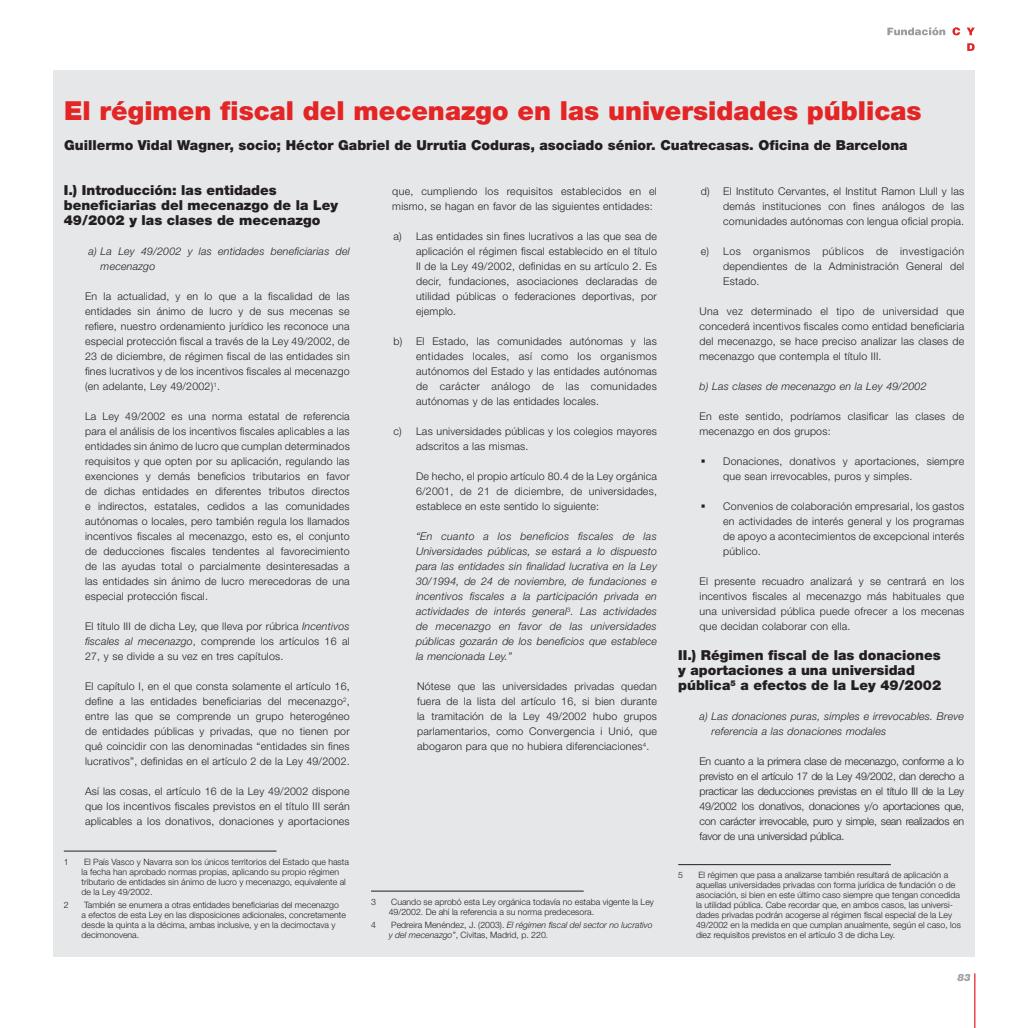
<style>
.page{position:relative;width:1028px;height:1028px;background:#fff}
.page>*{position:absolute;margin:0;border:0;box-sizing:border-box;transform-origin:0 0}
.t1{font:900 26.25px "Helvetica Neue LT";color:#e32525}
.t2{font:900 13.75px/15px "Helvetica Neue LT";color:#231f20}
.t3{font:300 10.62px/15px "Helvetica Neue LT";letter-spacing:.02em;color:#231f20;text-align:justify}
.t4{font:italic 300 10.62px/15px "Helvetica Neue LT";letter-spacing:.02em;color:#231f20}
.t5{font:italic 900 10px "Helvetica Neue LT";color:#9d9fa2}
.t6{font:300 8.75px/10px "Helvetica Neue LT";color:#231f20}
.t7{font:italic 300 8.75px/10px "Helvetica Neue LT";color:#231f20}
.s1{font-style:italic}
.s2{font-style:normal}
</style>
<div class="page">
<hr style="left:974px;top:973px;width:1px;height:55px;background:#e32525">
<svg style="left:952px;top:27px;width:8px;height:8px"></svg>
<svg style="left:967px;top:28px;width:7px;height:7px"></svg>
<svg style="left:967px;top:43px;width:7px;height:8px"></svg>
<svg style="left:887px;top:27px;width:58px;height:8px"></svg>
<div style="left:53px;top:71px;width:921px;height:886px;background:#e6e7e9"></div>
<hr style="left:64px;top:850px;width:212px;height:1px;background:#231f20">
<hr style="left:371px;top:890px;width:212px;height:1px;background:#231f20">
<hr style="left:678px;top:864px;width:213px;height:1px;background:#231f20">
<h1 class="t1" style="left:64px;top:95px;width:859px">El régimen fiscal del mecenazgo en las universidades públicas</h1>
<p class="t2" style="left:64px;top:138px;width:845px">Guillermo Vidal Wagner, socio; Héctor Gabriel de Urrutia Coduras, asociado sénior. Cuatrecasas. Oficina de Barcelona</p>
<p class="t2" style="left:64px;top:183px;width:276px">I.) Introducción: las entidades beneficiarias del mecenazgo de la Ley<br>49/2002 y las clases de mecenazgo</p>
<p class="t4" style="left:101px;top:244px;width:250px;text-indent:-12px">a) La Ley 49/2002 y las entidades beneficiarias del mecenazgo</p>
<p class="t3" style="left:85px;top:289px;width:266px">En la actualidad, y en lo que a la fiscalidad de las entidades sin ánimo de lucro y de sus mecenas se refiere, nuestro ordenamiento jurídico les reconoce una especial protección fiscal a través de la Ley 49/2002, de 23 de diciembre, de régimen fiscal de las entidades sin fines lucrativos y de los incentivos fiscales al mecenazgo (en adelante, Ley 49/2002)<sup>1</sup>.</p>
<p class="t3" style="left:85px;top:409px;width:266px">La Ley 49/2002 es una norma estatal de referencia para el análisis de los incentivos fiscales aplicables a las entidades sin ánimo de lucro que cumplan determinados requisitos y que opten por su aplicación, regulando las exenciones y demás beneficios tributarios en favor de dichas entidades en diferentes tributos directos e indirectos, estatales, cedidos a las comunidades autónomas o locales, pero también regula los llamados incentivos fiscales al mecenazgo, esto es, el conjunto de deducciones fiscales tendentes al favorecimiento de las ayudas total o parcialmente desinteresadas a las entidades sin ánimo de lucro merecedoras de una especial protección fiscal.</p>
<p class="t3" style="left:85px;top:619px;width:266px">El título III de dicha Ley, que lleva por rúbrica <span class="s1">Incentivos fiscales al mecenazgo</span>, comprende los artículos 16 al 27, y se divide a su vez en tres capítulos.</p>
<p class="t3" style="left:85px;top:679px;width:266px">El capítulo I, en el que consta solamente el artículo 16, define a las entidades beneficiarias del mecenazgo<sup>2</sup>, entre las que se comprende un grupo heterogéneo de entidades públicas y privadas, que no tienen por qué coincidir con las denominadas “entidades sin fines lucrativos”, definidas en el artículo 2 de la Ley 49/2002.</p>
<p class="t3" style="left:85px;top:784px;width:266px">Así las cosas, el artículo 16 de la Ley 49/2002 dispone que los incentivos fiscales previstos en el título III serán aplicables a los donativos, donaciones y aportaciones</p>
<p class="t6" style="left:64px;top:856px;width:6px">1</p>
<p class="t6" style="left:82px;top:856px;width:269px">El País Vasco y Navarra son los únicos territorios del Estado que hasta la fecha han aprobado normas propias, aplicando su propio régimen tributario de entidades sin ánimo de lucro y mecenazgo, equivalente al de la Ley 49/2002.</p>
<p class="t6" style="left:64px;top:900px;width:6px">2</p>
<p class="t6" style="left:82px;top:900px;width:266px">También se enumera a otras entidades beneficiarias del mecenazgo<br>a efectos de esta Ley en las disposiciones adicionales, concretamente desde la quinta a la décima, ambas inclusive, y en la decimoctava y decimonovena.</p>
<p class="t3" style="left:392px;top:184px;width:266px">que, cumpliendo los requisitos establecidos en el mismo, se hagan en favor de las siguientes entidades:</p>
<p class="t3" style="left:416px;top:229px;width:242px;text-indent:-23px">a) Las entidades sin fines lucrativos a las que sea de aplicación el régimen fiscal establecido en el título II de la Ley 49/2002, definidas en su artículo 2. Es decir, fundaciones, asociaciones declaradas de utilidad públicas o federaciones deportivas, por ejemplo.</p>
<p class="t3" style="left:416px;top:334px;width:242px;text-indent:-23px">b) El Estado, las comunidades autónomas y las entidades locales, así como los organismos autónomos del Estado y las entidades autónomas de carácter análogo de las comunidades autónomas y de las entidades locales.</p>
<p class="t3" style="left:416px;top:424px;width:242px;text-indent:-23px">c) Las universidades públicas y los colegios mayores adscritos a las mismas.</p>
<p class="t3" style="left:416px;top:469px;width:242px">De hecho, el propio artículo 80.4 de la Ley orgánica 6/2001, de 21 de diciembre, de universidades, establece en este sentido lo siguiente:</p>
<p class="t4" style="left:416px;top:529px;width:242px;text-align:justify">“En cuanto a los beneficios fiscales de las Universidades públicas, se estará a lo dispuesto para las entidades sin finalidad lucrativa en la Ley 30/1994, de 24 de noviembre, de fundaciones e incentivos fiscales a la participación privada en actividades de interés general<sup>3</sup>. Las actividades de mecenazgo en favor de las universidades públicas gozarán de los beneficios que establece la mencionada Ley.”</p>
<p class="t3" style="left:417px;top:679px;width:241px">Nótese que las universidades privadas quedan fuera de la lista del artículo 16, si bien durante la tramitación de la Ley 49/2002 hubo grupos parlamentarios, como Convergencia i Unió, que abogaron para que no hubiera diferenciaciones<sup>4</sup>.</p>
<p class="t6" style="left:371px;top:896px;width:6px">3</p>
<p class="t6" style="left:389px;top:896px;width:267px">Cuando se aprobó esta Ley orgánica todavía no estaba vigente la Ley<br>49/2002. De ahí la referencia a su norma predecesora.</p>
<p class="t6" style="left:371px;top:920px;width:6px">4</p>
<p class="t7" style="left:389px;top:920px;width:265px"><span class="s2">Pedreira Menéndez, J. (2003).</span> El régimen fiscal del sector no lucrativo y del mecenazgo”<span class="s2">, Civitas, Madrid, p. 220.</span></p>
<p class="t3" style="left:723px;top:184px;width:242px;text-indent:-23px">d) El Instituto Cervantes, el Institut Ramon Llull y las demás instituciones con fines análogos de las comunidades autónomas con lengua oficial propia.</p>
<p class="t3" style="left:723px;top:244px;width:242px;text-indent:-23px">e) Los organismos públicos de investigación dependientes de la Administración General del Estado.</p>
<p class="t3" style="left:699px;top:304px;width:266px">Una vez determinado el tipo de universidad que concederá incentivos fiscales como entidad beneficiaria del mecenazgo, se hace preciso analizar las clases de mecenazgo que contempla el título III.</p>
<p class="t4" style="left:699px;top:379px;width:228px">b) Las clases de mecenazgo en la Ley 49/2002</p>
<p class="t3" style="left:699px;top:409px;width:266px">En este sentido, podríamos clasificar las clases de mecenazgo en dos grupos:</p>
<p class="t3" style="left:723px;top:454px;width:242px;text-indent:-23px">▪ Donaciones, donativos y aportaciones, siempre que sean irrevocables, puros y simples.</p>
<p class="t3" style="left:723px;top:499px;width:242px;text-indent:-23px">▪ Convenios de colaboración empresarial, los gastos en actividades de interés general y los programas de apoyo a acontecimientos de excepcional interés público.</p>
<p class="t3" style="left:699px;top:574px;width:266px">El presente recuadro analizará y se centrará en los incentivos fiscales al mecenazgo más habituales que una universidad pública puede ofrecer a los mecenas que decidan colaborar con ella.</p>
<p class="t2" style="left:678px;top:648px;width:264px">II.) Régimen fiscal de las donaciones y aportaciones a una universidad pública<sup>5</sup> a efectos de la Ley 49/2002</p>
<p class="t4" style="left:711px;top:709px;width:254px;text-indent:-12px">a) Las donaciones puras, simples e irrevocables. Breve referencia a las donaciones modales</p>
<p class="t3" style="left:699px;top:754px;width:266px">En cuanto a la primera clase de mecenazgo, conforme a lo previsto en el artículo 17 de la Ley 49/2002, dan derecho a practicar las deducciones previstas en el título III de la Ley 49/2002 los donativos, donaciones y/o aportaciones que, con carácter irrevocable, puro y simple, sean realizados en favor de una universidad pública.</p>
<p class="t6" style="left:678px;top:870px;width:6px">5</p>
<p class="t6" style="left:696px;top:870px;width:266px">El régimen que pasa a analizarse también resultará de aplicación a aquellas universidades privadas con forma jurídica de fundación o de asociación, si bien en este último caso siempre que tengan concedida la utilidad pública. Cabe recordar que, en ambos casos, las universi&shy;dades privadas podrán acogerse al régimen fiscal especial de la Ley 49/2002 en la medida en que cumplan anualmente, según el caso, los diez requisitos previstos en el artículo 3 de dicha Ley.</p>
<p class="t5" style="left:957px;top:971px;width:15px">83</p>
</div>
